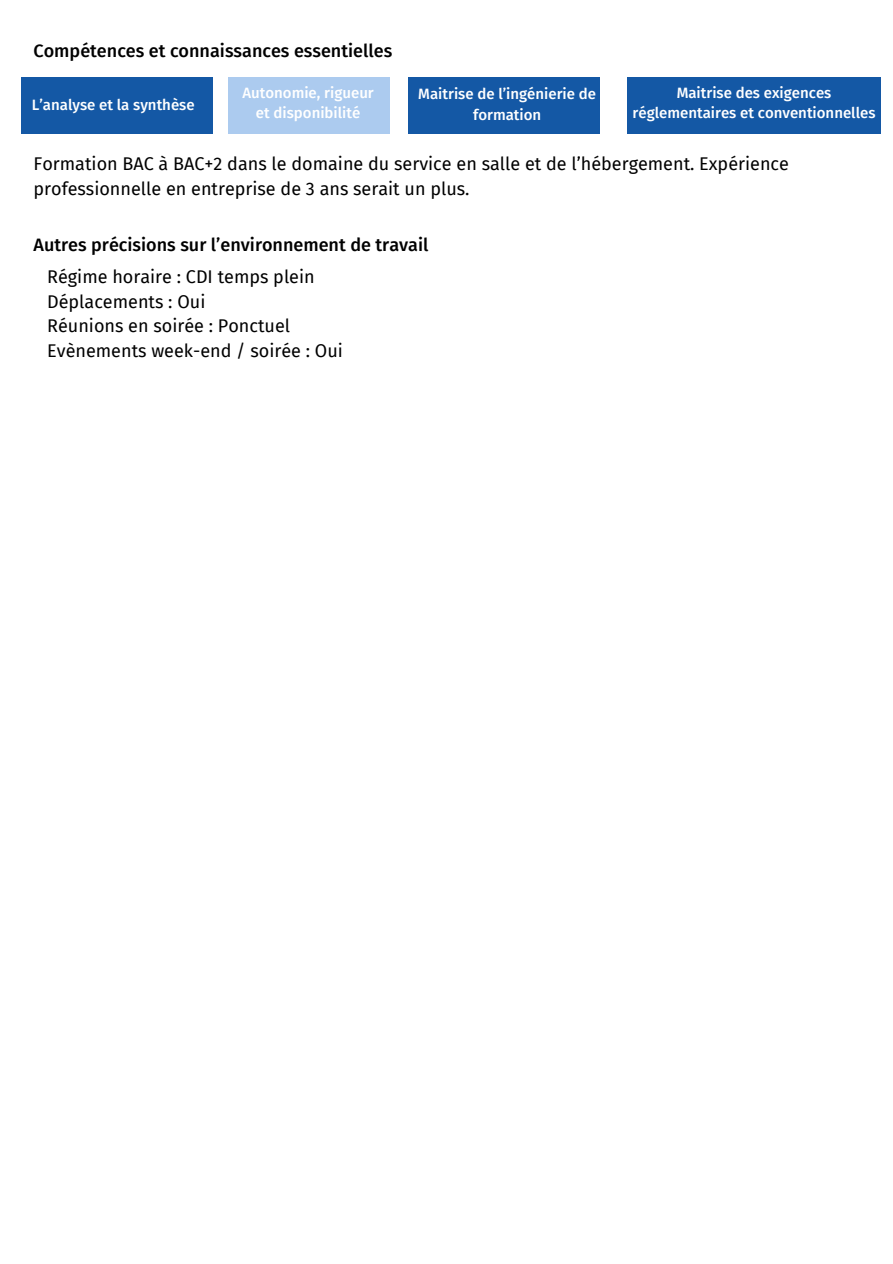
<style>
.page{position:relative;width:893px;height:1264px;background:#fff}
.page>*{position:absolute;margin:0;border:0;box-sizing:border-box;transform-origin:0 0}
.t1{font:18px/24.8px "Fira Sans";color:#000}
.t2{font:500 18px "Fira Sans";color:#000}
.t3{font:500 15px/20.2px "Fira Sans";color:#fff;text-align:center}
</style>
<div class="page">
<div style="left:228px;top:78px;width:162px;height:56px;background:#accbef"></div>
<div style="left:21px;top:78px;width:192px;height:56px;background:#1458a5"></div>
<div style="left:627px;top:78px;width:253px;height:56px;background:#1458a5"></div>
<div style="left:408px;top:78px;width:192px;height:56px;background:#1458a5"></div>
<p class="t2" style="left:34px;top:40px;width:360px">Compétences et connaissances essentielles</p>
<h1 class="t3" style="left:242px;top:83px;width:133px">Autonomie, rigueur et disponibilité</h1>
<h2 class="t3" style="left:632px;top:83px;width:244px">Maitrise des exigences réglementaires et conventionnelles</h2>
<h1 class="t3" style="left:418px;top:84px;width:179px">Maitrise de l’ingénierie de formation</h1>
<h2 class="t1" style="left:34px;top:152px;width:756px">Formation BAC à BAC+2 dans le domaine du service en salle et de l’hébergement. Expérience professionnelle en entreprise de 3 ans serait un plus.</h2>
<p class="t3" style="left:32px;top:95px;width:164px">L’analyse et la synthèse</p>
<p class="t2" style="left:34px;top:234px;width:396px">Autres précisions sur l’environnement de travail</p>
<p class="t1" style="left:47px;top:264px;width:297px">Régime horaire : CDI temps plein<br>Déplacements : Oui<br>Réunions en soirée : Ponctuel<br>Evènements week-end / soirée : Oui</p>
</div>
